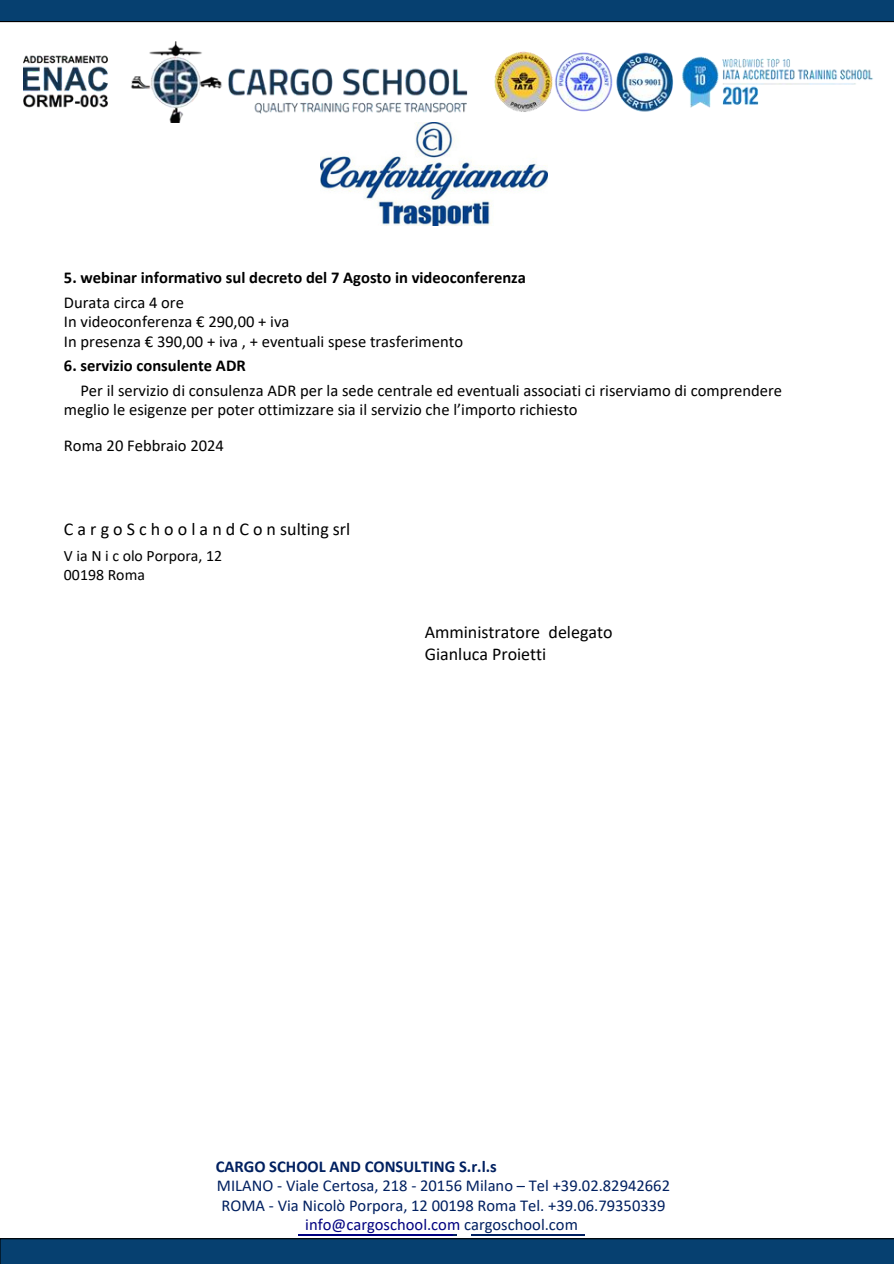
<style>
.page{position:relative;width:894px;height:1264px;background:#fff}
.page>*{position:absolute;margin:0;border:0;box-sizing:border-box;transform-origin:0 0}
.t1{font:18px/21.3px "Calibri";color:#000}
.t2{font:16.5px/19.6px "Calibri";color:#000}
.t3{font:16.5px/19.2px "Calibri";color:#002060;text-align:center}
.t4{font:700 16.5px "Calibri";color:#000}
.t5{font:700 16.5px "Calibri";color:#002060}
.t6{font:15.9px/19.2px "Calibri";color:#000}
.s1{color:#000080}
</style>
<div class="page">
<img style="left:23px;top:41px;width:850px;height:81px">
<img style="left:320px;top:122px;width:227px;height:104px">
<div style="left:0;top:0;width:893px;height:22px;background:#064070"></div>
<svg style="left:0;top:1234px;width:893px;height:29px"></svg>
<p class="t4" style="left:64px;top:271px;width:463px">5. webinar informativo sul decreto del 7 Agosto in videoconferenza</p>
<p class="t2" style="left:64px;top:294px;width:400px">Durata circa 4 ore<br>In videoconferenza € 290,00 + iva<br>In presenza € 390,00 + iva , + eventuali spese trasferimento</p>
<p class="t4" style="left:64px;top:359px;width:183px">6. servizio consulente ADR</p>
<p class="t2" style="left:64px;top:382px;width:719px;line-height:19.2px;text-indent:16px">Per il servizio di consulenza ADR per la sede centrale ed eventuali associati ci riserviamo di comprendere meglio le esigenze per poter ottimizzare sia il servizio che l’importo richiesto</p>
<p class="t2" style="left:64px;top:437px;width:161px">Roma 20 Febbraio 2024</p>
<p class="t1" style="left:64px;top:520px;width:288px">C a r g o S c h o o l a n d C o n sulting srl</p>
<p class="t6" style="left:64px;top:547px;width:159px">V ia N i c olo Porpora, 12<br>00198 Roma</p>
<p class="t1" style="left:424px;top:623px;width:189px">Amministratore delegato<br>Gianluca Proietti</p>
<p class="t5" style="left:215px;top:1159px;width:282px">CARGO SCHOOL AND CONSULTING S.r.l.s</p>
<p class="t3" style="left:217px;top:1177px;width:454px">MILANO - Viale Certosa, 218 - 20156 Milano – Tel +39.02.82942662<br>ROMA - Via Nicolò Porpora, 12 00198 Roma Tel. +39.06.79350339 <span class="s1">info@cargoschool.com</span> cargoschool.com</p>
</div>
